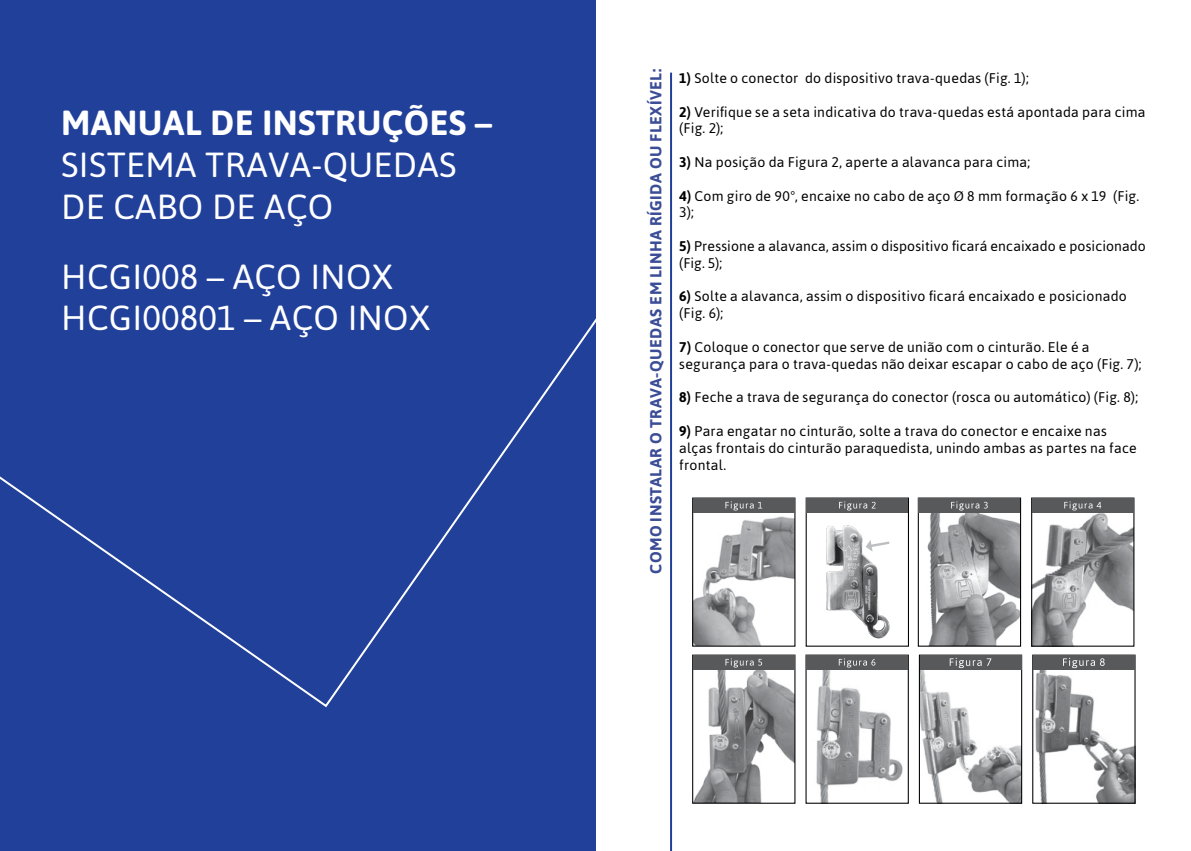
<style>
.page{position:relative;width:1191px;height:851px;background:#fff}
.page>*{position:absolute;margin:0;border:0;box-sizing:border-box;transform-origin:0 0}
.t1{font:34.8px/41.8px "Asap";letter-spacing:.01em;color:#fff}
.t2{font:700 34.8px "Asap";letter-spacing:.01em;color:#fff}
.t3{font:700 16px "Asap";letter-spacing:.035em;color:#3b4d96}
.t4{font:14px/16.8px "Asap";letter-spacing:.02em;color:#000}
.s1{font-weight:700}
</style>
<div class="page">
<div style="left:0;top:0;width:595px;height:850px;background:#21409a"></div>
<svg style="left:0;top:0;width:596px;height:708px"></svg>
<hr style="left:670px;top:73px;width:2px;height:777px;background:#21409a">
<img style="left:816px;top:670px;width:87px;height:131px">
<img style="left:1035px;top:670px;width:98px;height:131px">
<img style="left:921px;top:670px;width:99px;height:131px">
<div style="left:919px;top:654px;width:103px;height:149px;border:1px solid #000"></div>
<div style="left:806px;top:655px;width:101px;height:15px;background:#58595b"></div>
<div style="left:920px;top:655px;width:101px;height:15px;background:#58595b"></div>
<div style="left:1033px;top:655px;width:101px;height:15px;background:#58595b"></div>
<img style="left:1033px;top:513px;width:99px;height:131px">
<div style="left:1031px;top:497px;width:103px;height:149px;border:1px solid #000"></div>
<img style="left:694px;top:670px;width:99px;height:131px">
<div style="left:692px;top:654px;width:103px;height:149px;border:1px solid #000"></div>
<div style="left:1032px;top:498px;width:101px;height:15px;background:#58595b"></div>
<div style="left:693px;top:655px;width:101px;height:15px;background:#58595b"></div>
<img style="left:694px;top:516px;width:99px;height:128px">
<div style="left:692px;top:497px;width:103px;height:149px;border:1px solid #000"></div>
<img style="left:927px;top:513px;width:92px;height:131px">
<div style="left:917px;top:497px;width:104px;height:149px;border:1px solid #000"></div>
<img style="left:826px;top:525px;width:64px;height:114px">
<div style="left:805px;top:497px;width:104px;height:149px;border:1px solid #000"></div>
<div style="left:693px;top:498px;width:101px;height:15px;background:#58595b"></div>
<div style="left:919px;top:498px;width:101px;height:15px;background:#58595b"></div>
<div style="left:806px;top:498px;width:102px;height:15px;background:#58595b"></div>
<svg style="left:865px;top:540px;width:24px;height:11px"></svg>
<svg style="left:951px;top:501px;width:36px;height:9px"></svg>
<svg style="left:839px;top:501px;width:36px;height:9px"></svg>
<svg style="left:1064px;top:501px;width:37px;height:9px"></svg>
<svg style="left:725px;top:658px;width:37px;height:9px"></svg>
<svg style="left:838px;top:658px;width:37px;height:9px"></svg>
<svg style="left:949px;top:657px;width:42px;height:11px"></svg>
<svg style="left:1063px;top:657px;width:41px;height:11px"></svg>
<svg style="left:725px;top:501px;width:37px;height:9px"></svg>
<h1 class="t2" style="left:61px;top:98px;width:433px">MANUAL DE INSTRUÇÕES –</h1>
<h1 class="t1" style="left:61px;top:142px;width:397px">SISTEMA TRAVA-QUEDAS<br>DE CABO DE AÇO</h1>
<h1 class="t1" style="left:61px;top:254px;width:371px">HCGI008 – AÇO INOX<br>HCGI00801 – AÇO INOX</h1>
<p class="t3" style="left:644px;top:573px;width:506px;rotate:-90deg">COMO INSTALAR O TRAVA-QUEDAS EM LINHA RÍGIDA OU FLEXÍVEL:</p>
<p class="t4" style="left:679px;top:69px;width:351px"><span class="s1">1)</span> Solte o conector do dispositivo trava-quedas (Fig. 1);</p>
<p class="t4" style="left:679px;top:103px;width:468px"><span class="s1">2)</span> Verifique se a seta indicativa do trava-quedas está apontada para cima (Fig. 2);</p>
<p class="t4" style="left:679px;top:153px;width:352px"><span class="s1">3)</span> Na posição da Figura 2, aperte a alavanca para cima;</p>
<p class="t4" style="left:679px;top:187px;width:461px"><span class="s1">4)</span> Com giro de 90°, encaixe no cabo de aço Ø 8 mm formação 6 x 19 (Fig.<br>3);</p>
<p class="t4" style="left:679px;top:237px;width:468px"><span class="s1">5)</span> Pressione a alavanca, assim o dispositivo ficará encaixado e posicionado (Fig. 5);</p>
<p class="t4" style="left:679px;top:287px;width:449px"><span class="s1">6)</span> Solte a alavanca, assim o dispositivo ficará encaixado e posicionado (Fig. 6);</p>
<p class="t4" style="left:679px;top:338px;width:464px"><span class="s1">7)</span> Coloque o conector que serve de união com o cinturão. Ele é a segurança para o trava-quedas não deixar escapar o cabo de aço (Fig. 7);</p>
<p class="t4" style="left:679px;top:388px;width:460px"><span class="s1">8)</span> Feche a trava de segurança do conector (rosca ou automático) (Fig. 8);</p>
<p class="t4" style="left:679px;top:422px;width:459px"><span class="s1">9)</span> Para engatar no cinturão, solte a trava do conector e encaixe nas alças frontais do cinturão paraquedista, unindo ambas as partes na face frontal.</p>
</div>
